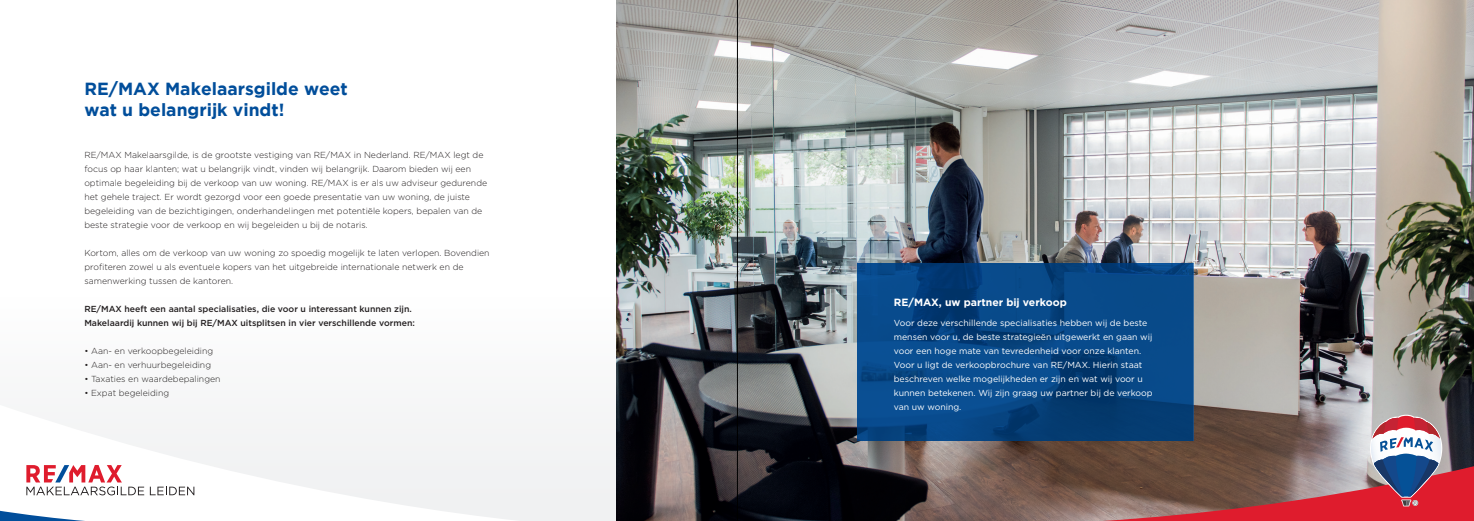
<style>
.page{position:relative;width:1474px;height:521px;background:#fff}
.page>*{position:absolute;margin:0;border:0;box-sizing:border-box;transform-origin:0 0}
.t1{font:700 17.5px/21px "Gotham";color:#014e9b}
.t2{font:700 10.5px "Gotham";color:#fff}
.t3{font:300 8.75px/14px "Gotham";color:#231f20}
.t4{font:8.75px/14px "Gotham";color:#fff}
.t5{font:500 8.75px/14px "Gotham";color:#231f20}
</style>
<div class="page">
<svg style="left:26px;top:419px;width:577px;height:102px;fill:#f3f4f5"></svg>
<svg style="left:0;top:510px;width:311px;height:11px"></svg>
<svg style="left:26px;top:465px;width:118px;height:30px"></svg>
<svg style="left:150px;top:487px;width:44px;height:8px"></svg>
<img style="left:616px;top:0;width:857px;height:521px">
<svg style="left:857px;top:264px;width:336px;height:177px;background:#064685"></svg>
<svg style="left:945px;top:415px;width:528px;height:106px;background:#7a585d"></svg>
<hr style="left:737px;top:0;width:1px;height:521px;background:#000">
<h1 class="t1" style="left:84px;top:78px;width:265px">RE/MAX Makelaarsgilde weet wat u belangrijk vindt!</h1>
<p class="t3" style="left:84px;top:147px;width:404px">RE/MAX Makelaarsgilde, is de grootste vestiging van RE/MAX in Nederland. RE/MAX legt de focus op haar klanten; wat u belangrijk vindt, vinden wij belangrijk. Daarom bieden wij een optimale begeleiding bij de verkoop van uw woning. RE/MAX is er als uw adviseur gedurende het gehele traject. Er wordt gezorgd voor een goede presentatie van uw woning, de juiste begeleiding van de bezichtigingen, onderhandelingen met potentiële kopers, bepalen van de beste strategie voor de verkoop en wij begeleiden u bij de notaris.</p>
<p class="t3" style="left:84px;top:245px;width:407px">Kortom, alles om de verkoop van uw woning zo spoedig mogelijk te laten verlopen. Bovendien profiteren zowel u als eventuele kopers van het uitgebreide internationale netwerk en de samenwerking tussen de kantoren.</p>
<p class="t5" style="left:84px;top:301px;width:332px">RE/MAX heeft een aantal specialisaties, die voor u interessant kunnen zijn.<br>Makelaardij kunnen wij bij RE/MAX uitsplitsen in vier verschillende vormen:</p>
<p class="t3" style="left:84px;top:343px;width:130px">• Aan- en verkoopbegeleiding</p>
<p class="t3" style="left:84px;top:357px;width:128px">• Aan- en verhuurbegeleiding</p>
<p class="t3" style="left:84px;top:371px;width:138px">• Taxaties en waardebepalingen</p>
<p class="t3" style="left:84px;top:385px;width:86px">• Expat begeleiding</p>
<p class="t2" style="left:893px;top:295px;width:174px">RE/MAX, uw partner bij verkoop</p>
<p class="t4" style="left:893px;top:315px;width:260px">Voor deze verschillende specialisaties hebben wij de beste mensen voor u, de beste strategieën uitgewerkt en gaan wij voor een hoge mate van tevredenheid voor onze klanten.<br>Voor u ligt de verkoopbrochure van RE/MAX. Hierin staat beschreven welke mogelijkheden er zijn en wat wij voor u kunnen betekenen. Wij zijn graag uw partner bij de verkoop van uw woning.</p>
</div>
